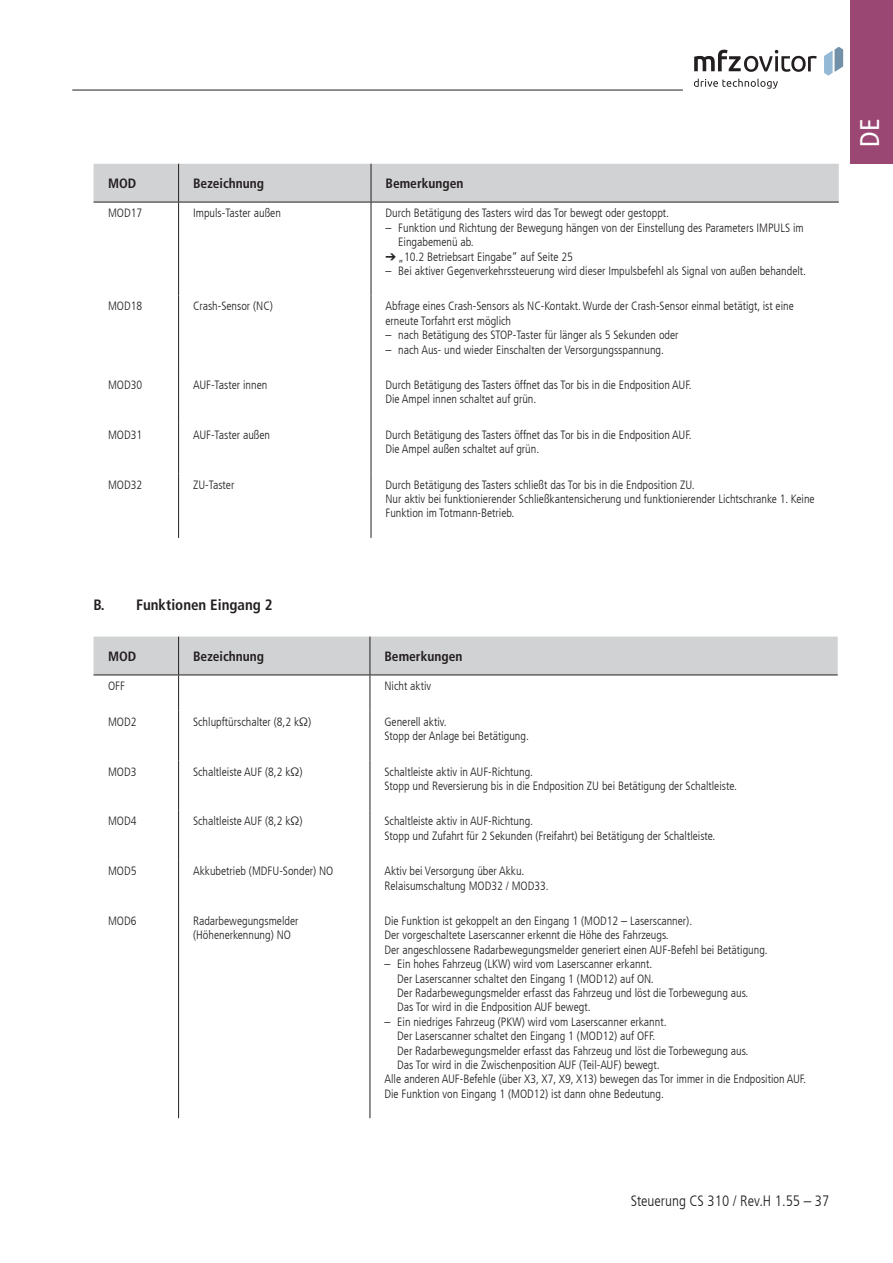
<style>
.page{position:relative;width:893px;height:1263px;background:#fff}
.page>*{position:absolute;margin:0;border:0;box-sizing:border-box;transform-origin:0 0}
.t1{font:condensed 27px "Frutiger LT Com";color:#fff}
.t2{font:300 condensed 15px "Frutiger LT Com";color:#231f20}
.t3{font:700 condensed 15px "Frutiger LT Com";color:#231f20}
.t4{font:700 condensed 13.5px "Frutiger LT Com";color:#231f20}
.t5{font:300 condensed 12px/14.4px "Frutiger LT Com";color:#231f20}
</style>
<div class="page">
<div style="left:850px;top:0;width:43px;height:164px;background:#9b4773"></div>
<svg style="left:824px;top:47px;width:19px;height:29px"></svg>
<svg style="left:694px;top:50px;width:123px;height:22px"></svg>
<svg style="left:694px;top:79px;width:84px;height:10px"></svg>
<hr style="left:72px;top:90px;width:611px;height:1px;background:#231f20">
<div style="left:94px;top:164px;width:745px;height:38px;background:#d1d2d4"></div>
<hr style="left:178px;top:202px;width:1px;height:93px;background:#231f20">
<hr style="left:178px;top:295px;width:1px;height:79px;background:#231f20">
<hr style="left:178px;top:374px;width:1px;height:50px;background:#231f20">
<hr style="left:178px;top:424px;width:1px;height:50px;background:#231f20">
<hr style="left:178px;top:474px;width:1px;height:64px;background:#231f20">
<hr style="left:178px;top:164px;width:1px;height:38px;background:#231f20">
<hr style="left:94px;top:202px;width:85px;height:1px;background:#231f20">
<hr style="left:179px;top:202px;width:192px;height:1px;background:#231f20">
<hr style="left:371px;top:202px;width:468px;height:1px;background:#231f20">
<hr style="left:371px;top:202px;width:1px;height:93px;background:#231f20">
<hr style="left:371px;top:295px;width:1px;height:79px;background:#231f20">
<hr style="left:371px;top:374px;width:1px;height:50px;background:#231f20">
<hr style="left:371px;top:424px;width:1px;height:50px;background:#231f20">
<hr style="left:371px;top:474px;width:1px;height:64px;background:#231f20">
<hr style="left:371px;top:164px;width:1px;height:38px;background:#231f20">
<div style="left:94px;top:637px;width:744px;height:37px;background:#d1d2d4"></div>
<hr style="left:178px;top:675px;width:1px;height:36px;background:#231f20">
<hr style="left:178px;top:711px;width:1px;height:49px;background:#231f20">
<hr style="left:178px;top:760px;width:1px;height:50px;background:#231f20">
<hr style="left:178px;top:810px;width:1px;height:50px;background:#231f20">
<hr style="left:178px;top:860px;width:1px;height:50px;background:#231f20">
<hr style="left:178px;top:910px;width:1px;height:208px;background:#231f20">
<hr style="left:178px;top:637px;width:1px;height:37px;background:#231f20">
<hr style="left:94px;top:674px;width:85px;height:1px;background:#231f20">
<hr style="left:179px;top:674px;width:191px;height:1px;background:#231f20">
<hr style="left:370px;top:674px;width:468px;height:1px;background:#231f20">
<hr style="left:370px;top:675px;width:1px;height:36px;background:#231f20">
<hr style="left:370px;top:711px;width:1px;height:49px;background:#231f20">
<hr style="left:370px;top:760px;width:1px;height:50px;background:#231f20">
<hr style="left:370px;top:810px;width:1px;height:50px;background:#231f20">
<hr style="left:370px;top:860px;width:1px;height:50px;background:#231f20">
<hr style="left:370px;top:910px;width:1px;height:208px;background:#231f20">
<hr style="left:370px;top:637px;width:1px;height:37px;background:#231f20">
<p class="t4" style="left:108px;top:175px;width:30px">MOD</p>
<p class="t4" style="left:193px;top:175px;width:73px">Bezeichnung</p>
<p class="t4" style="left:385px;top:175px;width:80px">Bemerkungen</p>
<p class="t5" style="left:108px;top:206px;width:36px">MOD17</p>
<p class="t5" style="left:193px;top:206px;width:89px">Impuls-Taster außen</p>
<p class="t5" style="left:385px;top:206px;width:285px">Durch Betätigung des Tasters wird das Tor bewegt oder gestoppt.</p>
<p class="t5" style="left:398px;top:221px;width:407px;text-indent:-13px">– Funktion und Richtung der Bewegung hängen von der Einstellung des Parameters IMPULS im<br>Eingabemenü ab.</p>
<p class="t5" style="left:385px;top:249px;width:189px">➔ „10.2 Betriebsart Eingabe“ auf Seite 25</p>
<p class="t5" style="left:385px;top:264px;width:422px">– Bei aktiver Gegenverkehrssteuerung wird dieser Impulsbefehl als Signal von außen behandelt.</p>
<p class="t5" style="left:108px;top:299px;width:36px">MOD18</p>
<p class="t5" style="left:193px;top:299px;width:81px">Crash-Sensor (NC)</p>
<p class="t5" style="left:385px;top:299px;width:410px">Abfrage eines Crash-Sensors als NC-Kontakt. Wurde der Crash-Sensor einmal betätigt, ist eine erneute Torfahrt erst möglich</p>
<p class="t5" style="left:385px;top:328px;width:295px">– nach Betätigung des STOP-Taster für länger als 5 Sekunden oder</p>
<p class="t5" style="left:385px;top:342px;width:280px">– nach Aus- und wieder Einschalten der Versorgungsspannung.</p>
<p class="t5" style="left:108px;top:378px;width:36px">MOD30</p>
<p class="t5" style="left:193px;top:378px;width:76px">AUF-Taster innen</p>
<p class="t5" style="left:385px;top:378px;width:308px">Durch Betätigung des Tasters öffnet das Tor bis in die Endposition AUF.<br>Die Ampel innen schaltet auf grün.</p>
<p class="t5" style="left:108px;top:428px;width:36px">MOD31</p>
<p class="t5" style="left:193px;top:428px;width:79px">AUF-Taster außen</p>
<p class="t5" style="left:385px;top:428px;width:308px">Durch Betätigung des Tasters öffnet das Tor bis in die Endposition AUF.<br>Die Ampel außen schaltet auf grün.</p>
<p class="t5" style="left:108px;top:477px;width:36px">MOD32</p>
<p class="t5" style="left:193px;top:477px;width:43px">ZU-Taster</p>
<p class="t5" style="left:385px;top:477px;width:431px">Durch Betätigung des Tasters schließt das Tor bis in die Endposition ZU.<br>Nur aktiv bei funktionierender Schließkantensicherung und funktionierender Lichtschranke 1. Keine<br>Funktion im Totmann-Betrieb.</p>
<p class="t3" style="left:94px;top:595px;width:181px">B. Funktionen Eingang 2</p>
<p class="t4" style="left:108px;top:648px;width:30px">MOD</p>
<p class="t4" style="left:193px;top:648px;width:73px">Bezeichnung</p>
<p class="t4" style="left:384px;top:648px;width:80px">Bemerkungen</p>
<p class="t5" style="left:108px;top:679px;width:18px">OFF</p>
<p class="t5" style="left:384px;top:679px;width:48px">Nicht aktiv</p>
<p class="t5" style="left:108px;top:714px;width:30px">MOD2</p>
<p class="t5" style="left:193px;top:714px;width:120px">Schlupftürschalter (8,2 kΩ)</p>
<p class="t5" style="left:384px;top:714px;width:146px">Generell aktiv.<br>Stopp der Anlage bei Betätigung.</p>
<p class="t5" style="left:108px;top:764px;width:30px">MOD3</p>
<p class="t5" style="left:193px;top:764px;width:111px">Schaltleiste AUF (8,2 kΩ)</p>
<p class="t5" style="left:384px;top:764px;width:354px">Schaltleiste aktiv in AUF-Richtung.<br>Stopp und Reversierung bis in die Endposition ZU bei Betätigung der Schaltleiste.</p>
<p class="t5" style="left:108px;top:814px;width:30px">MOD4</p>
<p class="t5" style="left:193px;top:814px;width:111px">Schaltleiste AUF (8,2 kΩ)</p>
<p class="t5" style="left:384px;top:814px;width:333px">Schaltleiste aktiv in AUF-Richtung.<br>Stopp und Zufahrt für 2 Sekunden (Freifahrt) bei Betätigung der Schaltleiste.</p>
<p class="t5" style="left:108px;top:864px;width:30px">MOD5</p>
<p class="t5" style="left:193px;top:864px;width:142px">Akkubetrieb (MDFU-Sonder) NO</p>
<p class="t5" style="left:384px;top:864px;width:166px">Aktiv bei Versorgung über Akku.<br>Relaisumschaltung MOD32 / MOD33.</p>
<p class="t5" style="left:108px;top:914px;width:30px">MOD6</p>
<p class="t5" style="left:193px;top:914px;width:107px">Radarbewegungsmelder (Höhenerkennung) NO</p>
<p class="t5" style="left:384px;top:914px;width:385px">Die Funktion ist gekoppelt an den Eingang 1 (MOD12 – Laserscanner).<br>Der vorgeschaltete Laserscanner erkennt die Höhe des Fahrzeugs.<br>Der angeschlossene Radarbewegungsmelder generiert einen AUF-Befehl bei Betätigung.</p>
<p class="t5" style="left:397px;top:957px;width:353px;text-indent:-13px">– Ein hohes Fahrzeug (LKW) wird vom Laserscanner erkannt.<br>Der Laserscanner schaltet den Eingang 1 (MOD12) auf ON.<br>Der Radarbewegungsmelder erfasst das Fahrzeug und löst die Torbewegung aus.<br>Das Tor wird in die Endposition AUF bewegt.</p>
<p class="t5" style="left:384px;top:1014px;width:284px">– Ein niedriges Fahrzeug (PKW) wird vom Laserscanner erkannt.</p>
<p class="t5" style="left:397px;top:1029px;width:260px">Der Laserscanner schaltet den Eingang 1 (MOD12) auf OFF.</p>
<p class="t5" style="left:397px;top:1043px;width:353px">Der Radarbewegungsmelder erfasst das Fahrzeug und löst die Torbewegung aus.</p>
<p class="t5" style="left:397px;top:1058px;width:264px">Das Tor wird in die Zwischenposition AUF (Teil-AUF) bewegt.</p>
<p class="t5" style="left:384px;top:1072px;width:423px">Alle anderen AUF-Befehle (über X3, X7, X9, X13) bewegen das Tor immer in die Endposition AUF.</p>
<p class="t5" style="left:384px;top:1086px;width:281px">Die Funktion von Eingang 1 (MOD12) ist dann ohne Bedeutung.</p>
<h1 class="t1" style="left:854px;top:147px;width:29px;rotate:-90deg">DE</h1>
<p class="t2" style="left:631px;top:1192px;width:200px">Steuerung CS 310 / Rev.H 1.55 – 37</p>
</div>
